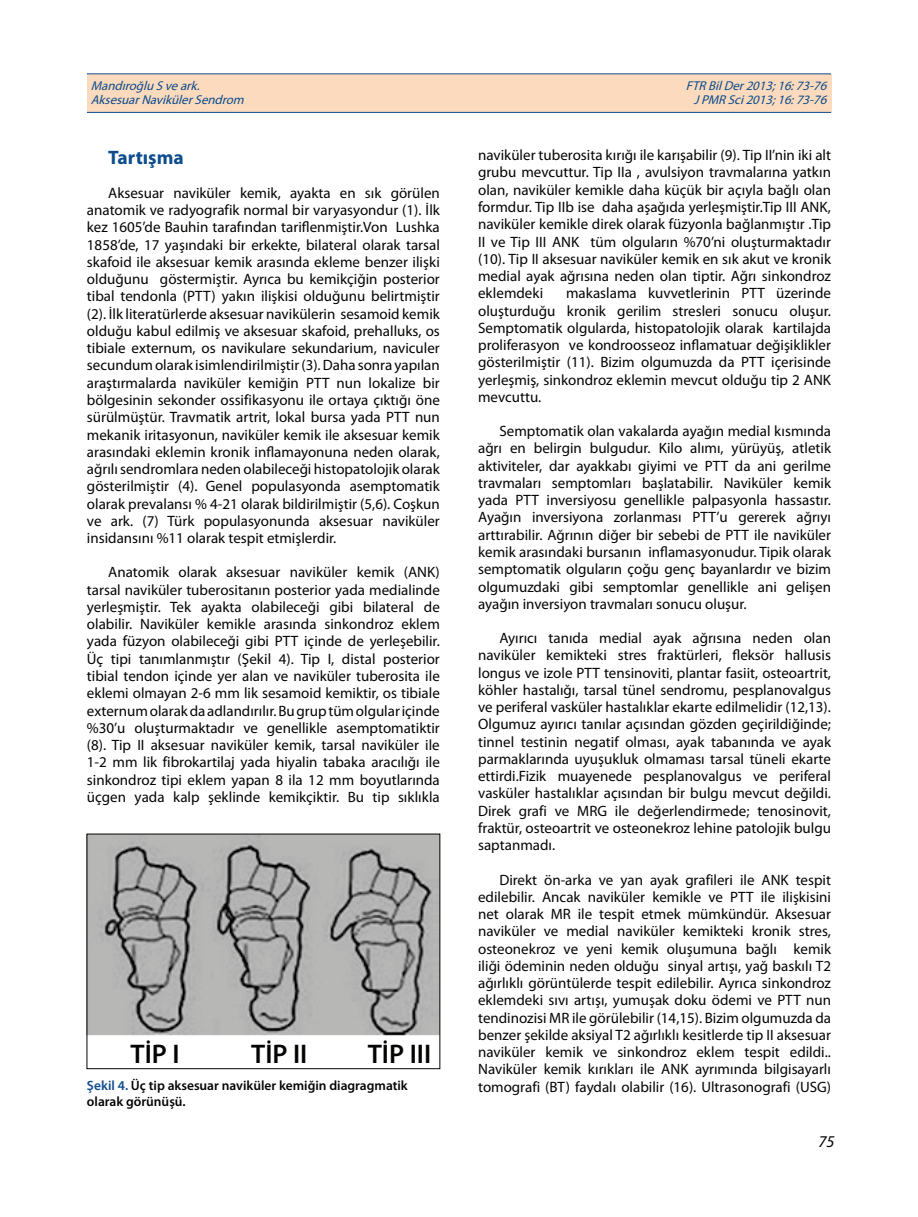
<style>
.page{position:relative;width:918px;height:1217px;background:#fff}
.page>*{position:absolute;margin:0;border:0;box-sizing:border-box;transform-origin:0 0}
.t1{font:600 27px "Myriad Pro";color:#040503}
.t2{font:700 19.5px "Myriad Pro";color:#0d4c8d}
.t3{font:italic 16.5px "Myriad Pro";color:#040503}
.t4{font:15px/17.2px "Myriad Pro";color:#040503;text-align:justify}
.t5{font:600 13.5px "Myriad Pro";color:#040503}
.t6{font:italic 12.9px/13.6px "Myriad Pro";color:#0d4c8d}
.s1{color:#0d4c8d}
</style>
<div class="page">
<div style="left:87px;top:74px;width:745px;height:38px;background:#fbdabd"></div>
<hr style="left:87px;top:74px;width:744px;height:1px;background:#0d4c8d">
<hr style="left:87px;top:112px;width:744px;height:1px;background:#0d4c8d">
<img style="left:89px;top:835px;width:349px;height:201px">
<p class="t6" style="left:91px;top:80px;width:158px">Mandıroğlu S ve ark.<br>AksesuarNavikülerSendrom</p>
<p class="t6" style="left:686px;top:80px;width:145px;text-align:right">FTR BilDer2013;16:73-76<br>JPMR Sci2013;16:73-76</p>
<p class="t4" style="left:478px;top:148px;width:354px">naviküler tuberosita kırığı ile karışabilir (9). Tip II’nin iki alt grubu mevcuttur. Tip IIa , avulsiyon travmalarına yatkın olan, naviküler kemikle daha küçük bir açıyla bağlı olan formdur. Tip IIb ise daha aşağıda yerleşmiştir.Tip III ANK, naviküler kemikle direk olarak füzyonla bağlanmıştır .Tip II ve Tip III ANK tüm olguların %70’ni oluşturmaktadır (10). Tip II aksesuar naviküler kemik en sık akut ve kronik medial ayak ağrısına neden olan tiptir. Ağrı sinkondroz eklemdeki</p>
<p class="t2" style="left:108px;top:149px;width:77px">Tartışma</p>
<p class="t4" style="left:87px;top:185px;width:354px;text-indent:21px">Aksesuar naviküler kemik, ayakta en sık görülen anatomik ve radyografik normal bir varyasyondur (1). İlk kez 1605’de Bauhin tarafından tariflenmiştir.Von Lushka 1858’de, 17 yaşındaki bir erkekte, bilateral olarak tarsal skafoid ile aksesuar kemik arasında ekleme benzer ilişki olduğunu göstermiştir. Ayrıca bu kemikçiğin posterior tibal tendonla (PTT) yakın ilişkisi olduğunu belirtmiştir (2). İlk literatürlerde aksesuar navikülerin sesamoid kemik olduğu kabul edilmiş ve aksesuar skafoid, prehalluks, os tibiale externum, os navikulare sekundarium, naviculer secundum olarak isimlendirilmiştir (3). Daha sonra yapılan araştırmalarda naviküler kemiğin PTT nun lokalize bir bölgesinin sekonder ossifikasyonu ile ortaya çıktığı öne sürülmüştür. Travmatik artrit, lokal bursa yada PTT nun mekanik iritasyonun, naviküler kemik ile aksesuar kemik arasındaki eklemin kronik inflamayonuna neden olarak, ağrılı sendromlara neden olabileceği histopatolojik olarak gösterilmiştir (4). Genel populasyonda asemptomatik olarak prevalansı % 4-21 olarak bildirilmiştir (5,6). Coşkun ve ark. (7) Türk populasyonunda aksesuar naviküler insidansını %11 olarak tespit etmişlerdir.</p>
<p class="t4" style="left:87px;top:564px;width:354px;text-indent:21px">Anatomik olarak aksesuar naviküler kemik (ANK) tarsal naviküler tuberositanın posterior yada medialinde yerleşmiştir. Tek ayakta olabileceği gibi bilateral de olabilir. Naviküler kemikle arasında sinkondroz eklem yada füzyon olabileceği gibi PTT içinde de yerleşebilir.<br>Üç tipi tanımlanmıştır (Şekil 4). Tip I, distal posterior tibial tendon içinde yer alan ve naviküler tuberosita ile eklemi olmayan 2-6 mm lik sesamoid kemiktir, os tibiale externum olarak da adlandırılır. Bu grup tüm olgular içinde %30’u oluşturmaktadır ve genellikle asemptomatiktir (8). Tip II aksesuar naviküler kemik, tarsal naviküler ile 1-2 mm lik fibrokartilaj yada hiyalin tabaka aracılığı ile sinkondroz tipi eklem yapan 8 ila 12 mm boyutlarında üçgen yada kalp şeklinde kemikçiktir. Bu tip sıklıkla</p>
<p class="t4" style="left:478px;top:286px;width:354px;text-indent:88px">makaslama kuvvetlerinin PTT üzerinde oluşturduğu kronik gerilim stresleri sonucu oluşur.<br>Semptomatik olgularda, histopatolojik olarak kartilajda proliferasyon ve kondroosseoz inflamatuar değişiklikler gösterilmiştir (11). Bizim olgumuzda da PTT içerisinde yerleşmiş, sinkondroz eklemin mevcut olduğu tip 2 ANK mevcuttu.</p>
<p class="t4" style="left:478px;top:423px;width:354px;text-indent:21px">Semptomatik olan vakalarda ayağın medial kısmında ağrı en belirgin bulgudur. Kilo alımı, yürüyüş, atletik aktiviteler, dar ayakkabı giyimi ve PTT da ani gerilme travmaları semptomları başlatabilir. Naviküler kemik yada PTT inversiyosu genellikle palpasyonla hassastır.<br>Ayağın inversiyona zorlanması PTT’u gererek ağrıyı arttırabilir. Ağrının diğer bir sebebi de PTT ile naviküler kemik arasındaki bursanın inflamasyonudur. Tipik olarak semptomatik olguların çoğu genç bayanlardır ve bizim olgumuzdaki gibi semptomlar genellikle ani gelişen ayağın inversiyon travmaları sonucu oluşur.</p>
<p class="t4" style="left:478px;top:630px;width:354px;text-indent:21px">Ayırıcı tanıda medial ayak ağrısına neden olan naviküler kemikteki stres fraktürleri, fleksör hallusis longus ve izole PTT tensinoviti, plantar fasiit, osteoartrit, köhler hastalığı, tarsal tünel sendromu, pesplanovalgus ve periferal vasküler hastalıklar ekarte edilmelidir (12,13).<br>Olgumuz ayırıcı tanılar açısından gözden geçirildiğinde; tinnel testinin negatif olması, ayak tabanında ve ayak parmaklarında uyuşukluk olmaması tarsal tüneli ekarte ettirdi.Fizik muayenede pesplanovalgus ve periferal vasküler hastalıklar açısından bir bulgu mevcut değildi.<br>Direk grafi ve MRG ile değerlendirmede; tenosinovit, fraktür, osteoartrit ve osteonekroz lehine patolojik bulgu saptanmadı.</p>
<p class="t4" style="left:478px;top:871px;width:354px;text-indent:21px">Direkt ön-arka ve yan ayak grafileri ile ANK tespit edilebilir. Ancak naviküler kemikle ve PTT ile ilişkisini net olarak MR ile tespit etmek mümkündür. Aksesuar naviküler ve medial naviküler kemikteki kronik stres, osteonekroz ve yeni kemik oluşumuna bağlı kemik iliği ödeminin neden olduğu sinyal artışı, yağ baskılı T2 ağırlıklı görüntülerde tespit edilebilir. Ayrıca sinkondroz eklemdeki sıvı artışı, yumuşak doku ödemi ve PTT nun tendinozisi MR ile görülebilir (14,15). Bizim olgumuzda da benzer şekilde aksiyal T2 ağırlıklı kesitlerde tip II aksesuar naviküler kemik ve sinkondroz eklem tespit edildi..<br>Naviküler kemik kırıkları ile ANK ayrımında bilgisayarlı</p>
<p class="t1" style="left:131px;top:1043px;width:51px">TİP I</p>
<p class="t1" style="left:251px;top:1043px;width:58px">TİP II</p>
<p class="t1" style="left:368px;top:1043px;width:65px">TİP III</p>
<p class="t5" style="left:87px;top:1079px;width:322px"><span class="s1">Şekil 4.</span> Üç tip aksesuar naviküler kemiğin diagragmatik</p>
<p class="t4" style="left:478px;top:1078px;width:354px">tomografi (BT) faydalı olabilir (16). Ultrasonografi (USG)</p>
<p class="t5" style="left:87px;top:1096px;width:100px">olarak görünüşü.</p>
<p class="t3" style="left:818px;top:1134px;width:18px">75</p>
</div>
